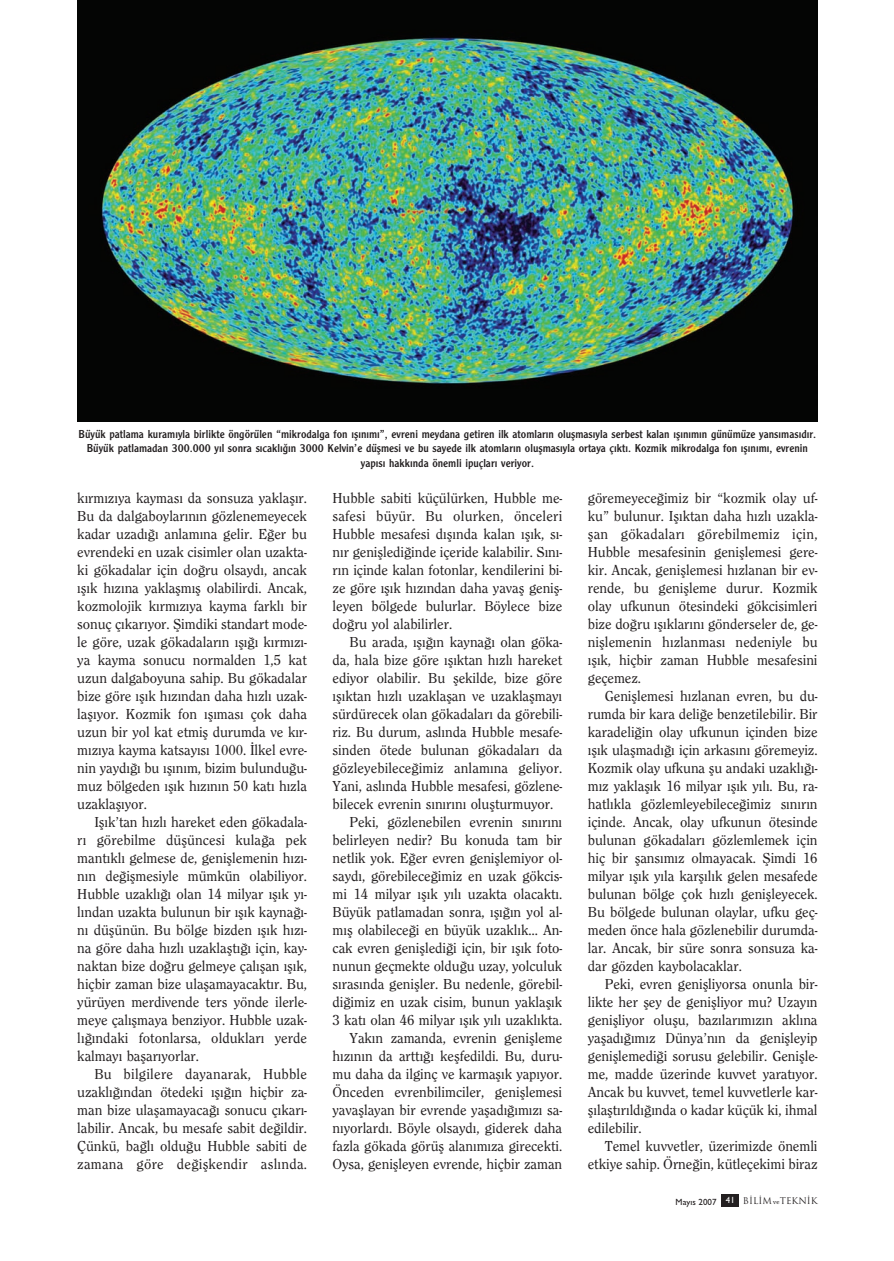
<style>
.page{position:relative;width:894px;height:1261px;background:#fff}
.page>*{position:absolute;margin:0;border:0;box-sizing:border-box;transform-origin:0 0}
.t1{font:500 15px/18px "Clearface";letter-spacing:-.005em;color:#231f20;text-align:justify}
.t2{font:12px/14.4px "Clearface Gothic";color:#231f20;text-align:center}
.t3{font:9px "Trajan";color:#231f20}
.s1{font-family:"Gill Sans";font-weight:500}
.s2{font-family:"Gill Sans";font-weight:500;color:#fff}
.s3{font-family:"Bookman";font-weight:300;font-size:6px}
</style>
<div class="page">
<img style="left:77px;top:0;width:741px;height:1207px">
<p class="t2" style="left:79px;top:426px;width:739px">Büyük patlama kuram›yla birlikte öngörülen “mikrodalga fon ›fl›n›m›”, evreni meydana getiren ilk atomlar›n oluflmas›yla serbest kalan ›fl›n›m›n günümüze yans›mas›d›r.<br>Büyük patlamadan 300.000 y›l sonra s›cakl›¤›n 3000 Kelvin’e düflmesi ve bu sayede ilk atomlar›n oluflmas›yla ortaya ç›kt›. Kozmik mikrodalga fon ›fl›n›m›, evrenin yap›s› hakk›nda önemli ipuçlar› veriyor.</p>
<p class="t1" style="left:77px;top:488px;width:231px">k›rm›z›ya kaymas› da sonsuza yaklafl›r.<br>Bu da dalgaboylar›n›n gözlenemeyecek kadar uzad›¤› anlam›na gelir. E¤er bu evrendeki en uzak cisimler olan uzakta&shy;ki gökadalar için do¤ru olsayd›, ancak ›fl›k h›z›na yaklaflm›fl olabilirdi. Ancak, kozmolojik k›rm›z›ya kayma farkl› bir sonuç ç›kar›yor. fiimdiki standart mode&shy;le göre, uzak gökadalar›n ›fl›¤› k›rm›z›- ya kayma sonucu normalden 1,5 kat uzun dalgaboyuna sahip. Bu gökadalar bize göre ›fl›k h›z›ndan daha h›zl› uzak&shy;lafl›yor. Kozmik fon ›fl›mas› çok daha uzun bir yol kat etmifl durumda ve k›r&shy;m›z›ya kayma katsay›s› 1000. ‹lkel evre&shy;nin yayd›¤› bu ›fl›n›m, bizim bulundu¤u&shy;muz bölgeden ›fl›k h›z›n›n 50 kat› h›zla uzaklafl›yor.</p>
<p class="t1" style="left:77px;top:812px;width:231px;text-indent:17px">Ifl›k’tan h›zl› hareket eden gökadala&shy;r› görebilme düflüncesi kula¤a pek mant›kl› gelmese de, genifllemenin h›z›- n›n de¤iflmesiyle mümkün olabiliyor.<br>Hubble uzakl›¤› olan 14 milyar ›fl›k y›- l›ndan uzakta bulunun bir ›fl›k kayna¤›- n› düflünün. Bu bölge bizden ›fl›k h›z›- na göre daha h›zl› uzaklaflt›¤› için, kay&shy;naktan bize do¤ru gelmeye çal›flan ›fl›k, hiçbir zaman bize ulaflamayacakt›r. Bu, yürüyen merdivende ters yönde ilerle&shy;meye çal›flmaya benziyor. Hubble uzak&shy;l›¤›ndaki fotonlarsa, olduklar› yerde kalmay› baflar›yorlar.</p>
<p class="t1" style="left:77px;top:1064px;width:231px;text-indent:17px">Bu bilgilere dayanarak, Hubble uzakl›¤›ndan ötedeki ›fl›¤›n hiçbir za&shy;man bize ulaflamayaca¤› sonucu ç›kar›- labilir. Ancak, bu mesafe sabit de¤ildir.<br>Çünkü, ba¤l› oldu¤u Hubble sabiti de zamana göre de¤iflkendir asl›nda.</p>
<p class="t1" style="left:332px;top:488px;width:231px">Hubble sabiti küçülürken, Hubble me&shy;safesi büyür. Bu olurken, önceleri Hubble mesafesi d›fl›nda kalan ›fl›k, s›- n›r geniflledi¤inde içeride kalabilir. S›n›- r›n içinde kalan fotonlar, kendilerini bi&shy;ze göre ›fl›k h›z›ndan daha yavafl genifl&shy;leyen bölgede bulurlar. Böylece bize do¤ru yol alabilirler.</p>
<p class="t1" style="left:349px;top:632px;width:214px">Bu arada, ›fl›¤›n kayna¤› olan göka-</p>
<p class="t1" style="left:332px;top:650px;width:231px">da, hala bize göre ›fl›ktan h›zl› hareket</p>
<p class="t1" style="left:332px;top:668px;width:231px">ediyor olabilir. Bu flekilde, bize göre</p>
<p class="t1" style="left:332px;top:686px;width:231px">›fl›ktan h›zl› uzaklaflan ve uzaklaflmay›</p>
<p class="t1" style="left:332px;top:704px;width:231px">sürdürecek olan gökadalar› da görebili-</p>
<p class="t1" style="left:332px;top:722px;width:231px">riz. Bu durum, asl›nda Hubble mesafe-</p>
<p class="t1" style="left:332px;top:740px;width:231px">sinden ötede bulunan gökadalar› da</p>
<p class="t1" style="left:332px;top:758px;width:231px">gözleyebilece¤imiz anlam›na geliyor.</p>
<p class="t1" style="left:332px;top:776px;width:231px">Yani, asl›nda Hubble mesafesi, gözlene-</p>
<p class="t1" style="left:332px;top:794px;width:222px">bilecek evrenin s›n›r›n› oluflturmuyor.</p>
<p class="t1" style="left:349px;top:812px;width:214px">Peki, gözlenebilen evrenin s›n›r›n›</p>
<p class="t1" style="left:332px;top:830px;width:231px">belirleyen nedir? Bu konuda tam bir</p>
<p class="t1" style="left:332px;top:848px;width:231px">netlik yok. E¤er evren genifllemiyor ol-</p>
<p class="t1" style="left:332px;top:866px;width:231px">sayd›, görebilece¤imiz en uzak gökcis-</p>
<p class="t1" style="left:332px;top:884px;width:231px">mi 14 milyar ›fl›k y›l› uzakta olacakt›.</p>
<p class="t1" style="left:332px;top:902px;width:231px">Büyük patlamadan sonra, ›fl›¤›n yol al-</p>
<p class="t1" style="left:332px;top:920px;width:231px">m›fl olabilece¤i en büyük uzakl›k… An-</p>
<p class="t1" style="left:332px;top:938px;width:231px">cak evren geniflledi¤i için, bir ›fl›k foto-</p>
<p class="t1" style="left:332px;top:956px;width:231px">nunun geçmekte oldu¤u uzay, yolculuk</p>
<p class="t1" style="left:332px;top:974px;width:231px">s›ras›nda genifller. Bu nedenle, görebil-</p>
<p class="t1" style="left:332px;top:992px;width:231px">di¤imiz en uzak cisim, bunun yaklafl›k</p>
<p class="t1" style="left:332px;top:1010px;width:231px">3 kat› olan 46 milyar ›fl›k y›l› uzakl›kta.</p>
<p class="t1" style="left:349px;top:1028px;width:214px">Yak›n zamanda, evrenin geniflleme</p>
<p class="t1" style="left:332px;top:1046px;width:231px">h›z›n›n da artt›¤› keflfedildi. Bu, duru-</p>
<p class="t1" style="left:332px;top:1064px;width:231px">mu daha da ilginç ve karmafl›k yap›yor.</p>
<p class="t1" style="left:332px;top:1082px;width:231px">Önceden evrenbilimciler, genifllemesi</p>
<p class="t1" style="left:332px;top:1100px;width:231px">yavafllayan bir evrende yaflad›¤›m›z› sa-</p>
<p class="t1" style="left:332px;top:1118px;width:231px">n›yorlard›. Böyle olsayd›, giderek daha</p>
<p class="t1" style="left:332px;top:1136px;width:231px">fazla gökada görüfl alan›m›za girecekti.</p>
<p class="t1" style="left:332px;top:1154px;width:231px">Oysa, geniflleyen evrende, hiçbir zaman</p>
<p class="t1" style="left:588px;top:488px;width:231px">göremeyece¤imiz bir “kozmik olay uf&shy;ku” bulunur. Ifl›ktan daha h›zl› uzakla&shy;flan gökadalar› görebilmemiz için, Hubble mesafesinin genifllemesi gere&shy;kir. Ancak, genifllemesi h›zlanan bir ev&shy;rende, bu geniflleme durur. Kozmik olay ufkunun ötesindeki gökcisimleri bize do¤ru ›fl›klar›n› gönderseler de, ge&shy;nifllemenin h›zlanmas› nedeniyle bu ›fl›k, hiçbir zaman Hubble mesafesini geçemez.</p>
<p class="t1" style="left:588px;top:686px;width:231px;text-indent:17px">Genifllemesi h›zlanan evren, bu du&shy;rumda bir kara deli¤e benzetilebilir. Bir karadeli¤in olay ufkunun içinden bize ›fl›k ulaflmad›¤› için arkas›n› göremeyiz.<br>Kozmik olay ufkuna flu andaki uzakl›¤›- m›z yaklafl›k 16 milyar ›fl›k y›l›. Bu, ra&shy;hatl›kla gözlemleyebilece¤imiz s›n›r›n içinde. Ancak, olay ufkunun ötesinde bulunan gökadalar› gözlemlemek için hiç bir flans›m›z olmayacak. fiimdi 16 milyar ›fl›k y›la karfl›l›k gelen mesafede bulunan bölge çok h›zl› geniflleyecek.<br>Bu bölgede bulunan olaylar, ufku geç&shy;meden önce hala gözlenebilir durumda&shy;lar. Ancak, bir süre sonra sonsuza ka&shy;dar gözden kaybolacaklar.</p>
<p class="t1" style="left:588px;top:974px;width:231px;text-indent:17px">Peki, evren geniflliyorsa onunla bir&shy;likte her fley de geniflliyor mu? Uzay›n geniflliyor oluflu, baz›lar›m›z›n akl›na yaflad›¤›m›z Dünya’n›n da geniflleyip genifllemedi¤i sorusu gelebilir. Geniflle&shy;me, madde üzerinde kuvvet yarat›yor.<br>Ancak bu kuvvet, temel kuvvetlerle kar&shy;fl›laflt›r›ld›¤›nda o kadar küçük ki, ihmal edilebilir.</p>
<p class="t1" style="left:588px;top:1136px;width:231px;text-align:right">Temel kuvvetler, üzerimizde önemli etkiye sahip. Örne¤in, kütleçekimi biraz</p>
<p class="t3" style="left:675px;top:1194px;width:143px"><span class="s1">May›s 2007</span> <span class="s2">41</span> B‹L‹M <span class="s3">ve</span>TEKN‹K</p>
</div>
